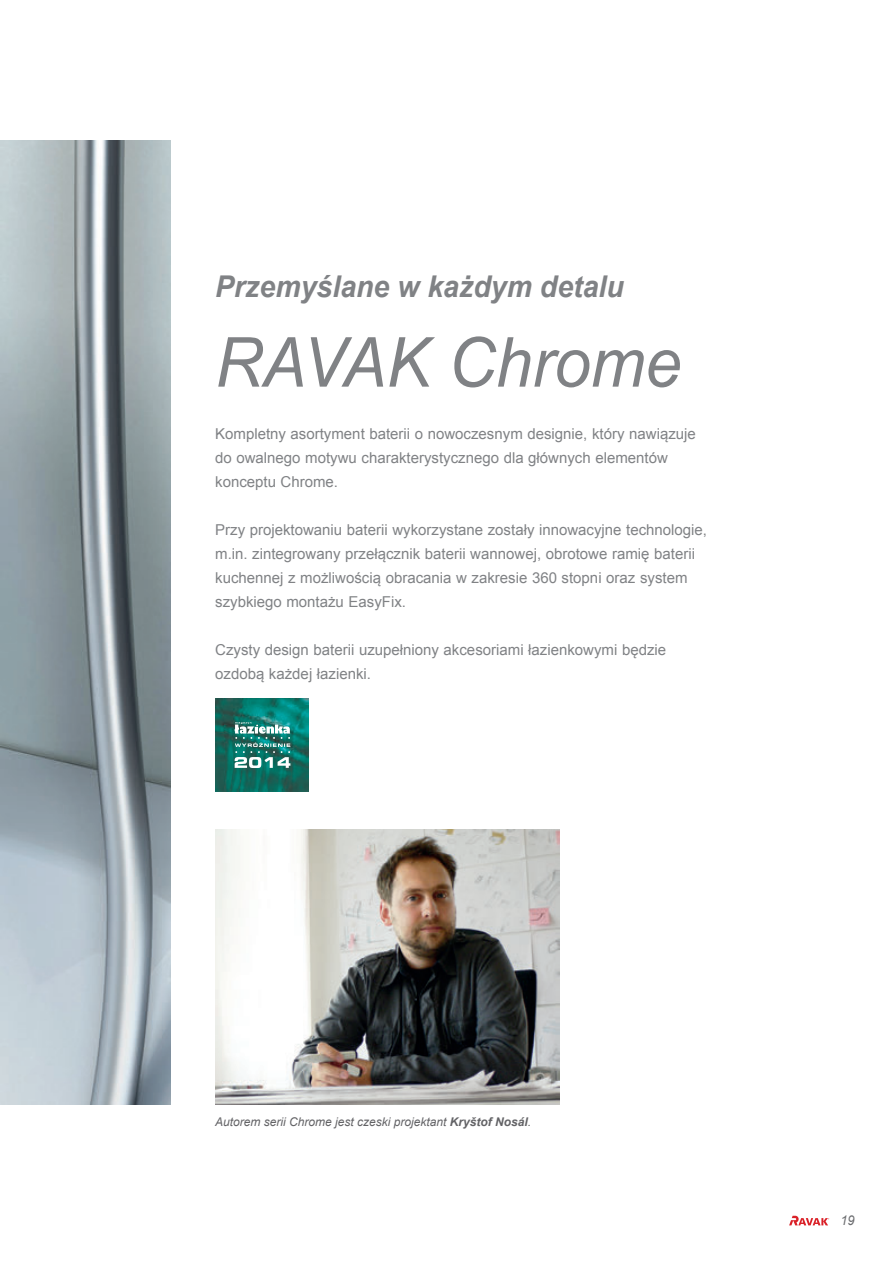
<style>
.page{position:relative;width:893px;height:1263px;background:#fff}
.page>*{position:absolute;margin:0;border:0;box-sizing:border-box;transform-origin:0 0}
.t1{font:italic 69px "Arial";color:#808285;scale:.95 1}
.t2{font:italic 700 30px "Arial";color:#808285;scale:.95 1}
.t3{font:15px/24px "Arial";color:#808285}
.t4{font:italic 13.5px "Arial";color:#6c6d70;scale:.95 1}
.t5{font:italic 12px "Arial";color:#636366}
.s1{font-weight:700}
</style>
<div class="page">
<svg style="left:789px;top:1216px;width:40px;height:9px"></svg>
<img style="left:0;top:141px;width:170px;height:964px">
<img style="left:215px;top:829px;width:344px;height:276px">
<img style="left:215px;top:699px;width:93px;height:92px">
<svg style="left:235px;top:722px;width:55px;height:46px"></svg>
<h2 class="t2" style="left:215px;top:266px;width:432px">Przemyślane w każdym detalu</h2>
<h1 class="t1" style="left:215px;top:318px;width:492px">RAVAK Chrome</h1>
<p class="t3" style="left:215px;top:422px;width:482px">Kompletny asortyment baterii o nowoczesnym designie, który nawiązuje do owalnego motywu charakterystycznego dla głównych elementów konceptu Chrome.</p>
<p class="t3" style="left:215px;top:518px;width:493px">Przy projektowaniu baterii wykorzystane zostały innowacyjne technologie, m.in. zintegrowany przełącznik baterii wannowej, obrotowe ramię baterii kuchennej z możliwością obracania w zakresie 360 stopni oraz system szybkiego montażu EasyFix.</p>
<p class="t3" style="left:215px;top:638px;width:453px">Czysty design baterii uzupełniony akcesoriami łazienkowymi będzie ozdobą każdej łazienki.</p>
<p class="t5" style="left:215px;top:1114px;width:318px">Autorem serii Chrome jest czeski projektant <span class="s1">Kryštof Nosál</span>.</p>
<p class="t4" style="left:840px;top:1212px;width:17px">19</p>
</div>
